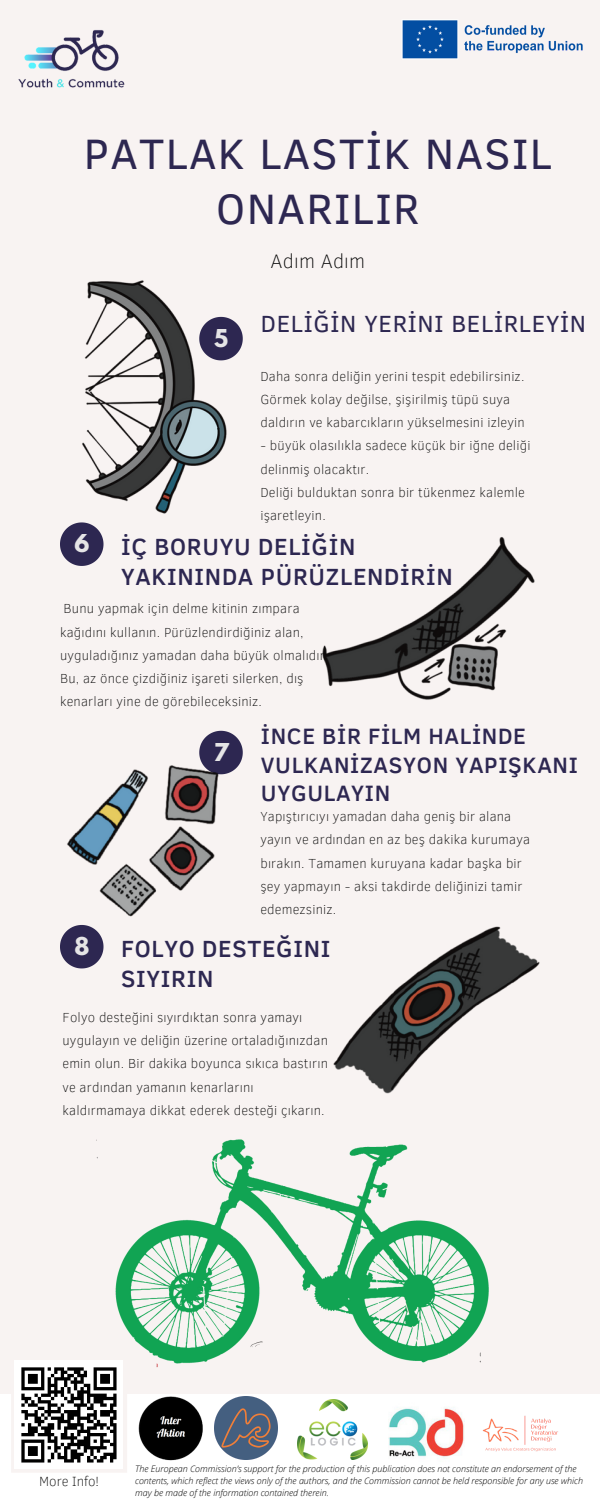
<style>
.page{position:relative;width:600px;height:1500px;background:#f8f3f2}
.page>*{position:absolute;margin:0;border:0;box-sizing:border-box;transform-origin:0 0}
.t1{font:43.6px/54.8px "Clear Sans";letter-spacing:.03em;color:#2d2751;text-align:center}
.t2{font:500 24px/30px "Clear Sans";letter-spacing:.03em;color:#2d2751}
.t3{font:24px "Clear Sans";letter-spacing:.03em;color:#2d2751}
.t4{font:500 22.8px/28.5px "Clear Sans";letter-spacing:.03em;color:#2d2751}
.t5{font:700 21.8px "League Spartan";color:#e5e5e6}
.t6{font:100 20px "Clear Sans";letter-spacing:.015em;color:#000}
.t7{font:100 13.7px "Clear Sans";color:#000}
.t8{font:100 13.4px/23.2px "Clear Sans";letter-spacing:.015em;color:#000}
.t9{font:italic 300 9px/12px "Open Sans";color:#000}
</style>
<div class="page">
<img style="left:18px;top:30px;width:107px;height:58px">
<img style="left:402px;top:20px;width:181px;height:39px">
<svg style="left:199px;top:731px;width:44px;height:43px"></svg>
<svg style="left:60px;top:925px;width:44px;height:43px"></svg>
<svg style="left:60px;top:522px;width:44px;height:44px"></svg>
<img style="left:82px;top:280px;width:161px;height:234px">
<img style="left:322px;top:537px;width:213px;height:163px">
<img style="left:361px;top:926px;width:179px;height:100px">
<img style="left:67px;top:759px;width:158px;height:158px">
<img style="left:96px;top:1026px;width:393px;height:342px">
<div style="left:0;top:1394px;width:600px;height:106px;background:#fff"></div>
<img style="left:138px;top:1396px;width:65px;height:65px">
<img style="left:214px;top:1396px;width:64px;height:64px">
<img style="left:298px;top:1399px;width:70px;height:61px">
<img style="left:388px;top:1407px;width:76px;height:52px">
<img style="left:482px;top:1415px;width:76px;height:37px">
<svg style="left:11px;top:1357px;width:116px;height:115px"></svg>
<p class="t1" style="left:84px;top:124px;width:470px">PATLAK LASTİK NASIL<br>ONARILIR</p>
<p class="t6" style="left:271px;top:246px;width:96px">Adım Adım</p>
<p class="t5" style="left:74px;top:533px;width:17px">6</p>
<p class="t5" style="left:214px;top:327px;width:15px">5</p>
<p class="t3" style="left:261px;top:307px;width:327px">DELİĞİN YERİNI BELİRLEYİN</p>
<p class="t8" style="left:260px;top:364px;width:266px">Daha sonra deliğin yerini tespit edebilirsiniz.<br>Görmek kolay değilse, şişirilmiş tüpü suya daldırın ve kabarcıkların yükselmesini izleyin</p>
<p class="t8" style="left:260px;top:433px;width:272px">- büyük olasılıkla sadece küçük bir iğne deliği delinmiş olacaktır.</p>
<p class="t8" style="left:260px;top:480px;width:266px">Deliği bulduktan sonra bir tükenmez kalemle işaretleyin.</p>
<p class="t2" style="left:121px;top:530px;width:333px">İÇ BORUYU DELİĞİN<br>YAKININDA PÜRÜZLENDİRİN</p>
<p class="t8" style="left:60px;top:596px;width:270px">Bunu yapmak için delme kitinin zımpara kağıdını kullanın. Pürüzlendirdiğiniz alan, uyguladığınız yamadan daha büyük olmalıdır.<br>Bu, az önce çizdiğiniz işareti silerken, dış kenarları yine de görebileceksiniz.</p>
<p class="t5" style="left:74px;top:935px;width:16px">8</p>
<p class="t5" style="left:214px;top:741px;width:17px">7</p>
<p class="t4" style="left:261px;top:721px;width:319px">İNCE BİR FİLM HALİNDE<br>VULKANİZASYON YAPIŞKANI<br>UYGULAYIN</p>
<p class="t8" style="left:260px;top:804px;width:271px">Yapıştırıcıyı yamadan daha geniş bir alana yayın ve ardından en az beş dakika kurumaya bırakın. Tamamen kuruyana kadar başka bir şey yapmayın - aksi takdirde deliğinizi tamir edemezsiniz.</p>
<p class="t2" style="left:121px;top:933px;width:211px">FOLYO DESTEĞINI<br>SIYIRIN</p>
<p class="t8" style="left:63px;top:1005px;width:267px">Folyo desteğini sıyırdıktan sonra yamayı uygulayın ve deliğin üzerine ortaladığınızdan emin olun. Bir dakika boyunca sıkıca bastırın ve ardından yamanın kenarlarını kaldırmamaya dikkat ederek desteği çıkarın.</p>
<p class="t7" style="left:39px;top:1471px;width:61px">More Info!</p>
<p class="t9" style="left:135px;top:1463px;width:449px">The European Commission’s support for the production of this publication does not constitute an endorsement of the contents, which reflect the views only of the authors, and the Commission cannot be held responsible for any use which may be made of the information contained therein.</p>
</div>
